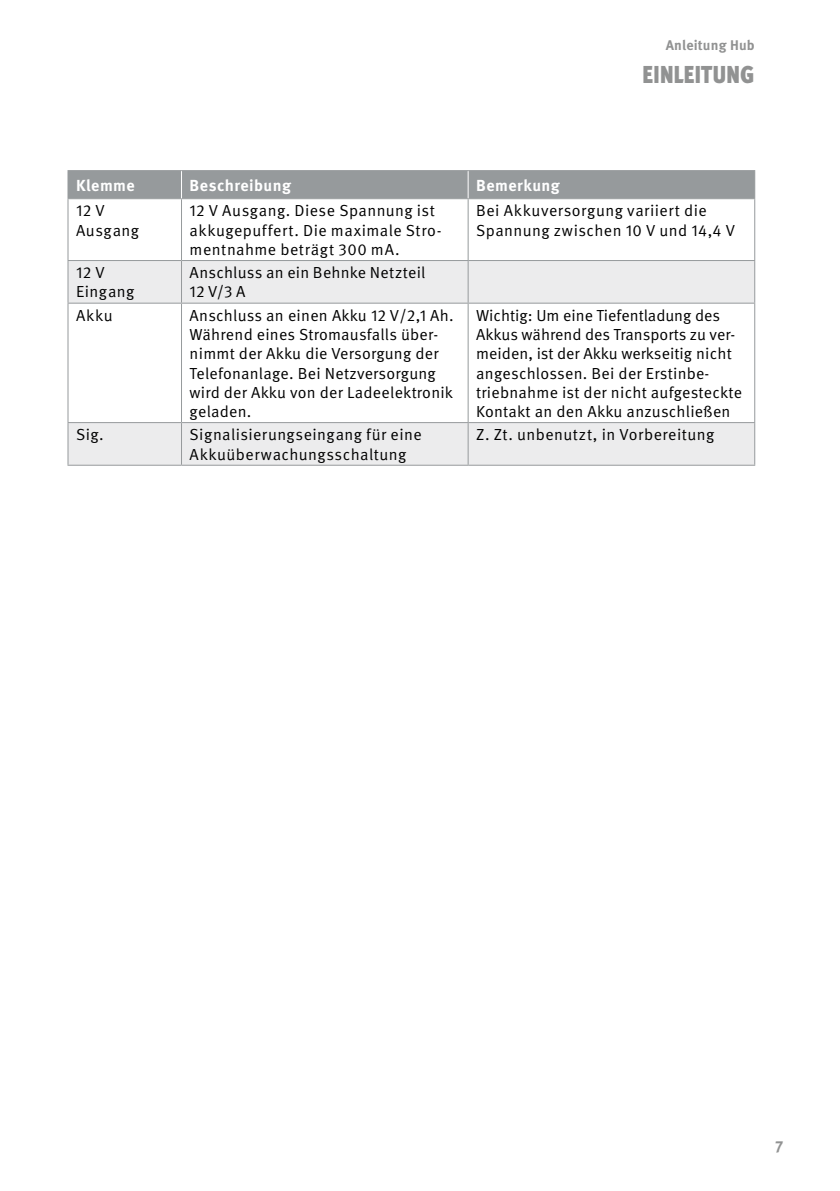
<style>
.page{position:relative;width:840px;height:1191px;background:#fff}
.page>*{position:absolute;margin:0;border:0;box-sizing:border-box;transform-origin:0 0}
.t1{font:900 30px "Meta Pro";letter-spacing:-.04em;color:#919292;scale:.8 1}
.t2{font:16px/19.2px "Meta Pro Norm";letter-spacing:.015em;color:#000}
.t3{font:700 16px "Meta Pro";letter-spacing:.025em;color:#fff}
.t4{font:700 16px "Meta Pro";color:#919292}
.t5{font:700 14px "Meta Pro";letter-spacing:.015em;color:#919292}
</style>
<div class="page">
<svg style="left:68px;top:199px;width:685px;height:61px"></svg>
<svg style="left:68px;top:261px;width:685px;height:204px"></svg>
<hr style="left:67px;top:170px;width:114px;height:1px;background:#969a9c">
<hr style="left:181px;top:170px;width:287px;height:1px;background:#969a9c">
<hr style="left:468px;top:170px;width:286px;height:1px;background:#969a9c">
<hr style="left:67px;top:199px;width:1px;height:61px;background:#969a9c">
<hr style="left:181px;top:199px;width:1px;height:61px;background:#969a9c">
<hr style="left:467px;top:199px;width:1px;height:61px;background:#969a9c">
<hr style="left:753px;top:199px;width:1px;height:61px;background:#969a9c">
<hr style="left:67px;top:260px;width:114px;height:1px;background:#969a9c">
<hr style="left:67px;top:261px;width:1px;height:42px;background:#969a9c">
<hr style="left:181px;top:260px;width:287px;height:1px;background:#969a9c">
<hr style="left:181px;top:261px;width:1px;height:42px;background:#969a9c">
<hr style="left:468px;top:260px;width:286px;height:1px;background:#969a9c">
<hr style="left:467px;top:261px;width:1px;height:42px;background:#969a9c">
<hr style="left:753px;top:261px;width:1px;height:42px;background:#969a9c">
<hr style="left:67px;top:303px;width:114px;height:1px;background:#969a9c">
<hr style="left:67px;top:304px;width:1px;height:118px;background:#969a9c">
<hr style="left:181px;top:303px;width:287px;height:1px;background:#969a9c">
<hr style="left:181px;top:304px;width:1px;height:118px;background:#969a9c">
<hr style="left:468px;top:303px;width:286px;height:1px;background:#969a9c">
<hr style="left:467px;top:304px;width:1px;height:118px;background:#969a9c">
<hr style="left:753px;top:304px;width:1px;height:118px;background:#969a9c">
<hr style="left:67px;top:422px;width:114px;height:1px;background:#969a9c">
<hr style="left:67px;top:423px;width:1px;height:42px;background:#969a9c">
<hr style="left:181px;top:422px;width:287px;height:1px;background:#969a9c">
<hr style="left:181px;top:423px;width:1px;height:42px;background:#969a9c">
<hr style="left:468px;top:422px;width:286px;height:1px;background:#969a9c">
<hr style="left:467px;top:423px;width:1px;height:42px;background:#969a9c">
<hr style="left:753px;top:423px;width:1px;height:42px;background:#969a9c">
<hr style="left:67px;top:465px;width:114px;height:1px;background:#969a9c">
<hr style="left:181px;top:465px;width:287px;height:1px;background:#969a9c">
<hr style="left:468px;top:465px;width:286px;height:1px;background:#969a9c">
<div style="left:67px;top:171px;width:687px;height:28px;background:#969a9c"></div>
<p class="t5" style="left:665px;top:34px;width:91px">Anleitung Hub</p>
<h1 class="t1" style="left:641px;top:49px;width:143px">Einleitung</h1>
<p class="t3" style="left:76px;top:173px;width:60px">Klemme</p>
<p class="t3" style="left:189px;top:173px;width:103px">Beschreibung</p>
<p class="t3" style="left:476px;top:173px;width:85px">Bemerkung</p>
<p class="t2" style="left:76px;top:200px;width:64px">12 V<br>Ausgang</p>
<p class="t2" style="left:189px;top:200px;width:253px">12 V Ausgang. Diese Spannung ist akkugepuffert. Die maximale Stro&shy;mentnahme beträgt 300 mA.</p>
<p class="t2" style="left:476px;top:200px;width:260px">Bei Akkuversorgung variiert die<br>Spannung zwischen 10 V und 14,4 V</p>
<p class="t2" style="left:76px;top:262px;width:60px">12 V<br>Eingang</p>
<p class="t2" style="left:189px;top:262px;width:237px">Anschluss an ein Behnke Netzteil<br>12 V/3 A</p>
<p class="t2" style="left:76px;top:305px;width:38px">Akku</p>
<p class="t2" style="left:189px;top:305px;width:265px">Anschluss an einen Akku 12 V/2,1 Ah.<br>Während eines Stromausfalls über&shy;nimmt der Akku die Versorgung der<br>Telefonanlage. Bei Netzversorgung wird der Akku von der Ladeelektronik geladen.</p>
<p class="t2" style="left:476px;top:305px;width:267px">Wichtig: Um eine Tiefentladung des Akkus während des Transports zu ver&shy;meiden, ist der Akku werkseitig nicht angeschlossen. Bei der Erstinbe&shy;triebnahme ist der nicht aufgesteckte Kontakt an den Akku anzuschließen</p>
<p class="t2" style="left:76px;top:424px;width:29px">Sig.</p>
<p class="t2" style="left:189px;top:424px;width:233px">Signalisierungseingang für eine<br>Akkuüberwachungsschaltung</p>
<p class="t2" style="left:476px;top:424px;width:239px">Z. Zt. unbenutzt, in Vorbereitung</p>
<p class="t4" style="left:774px;top:1134px;width:10px">7</p>
</div>
